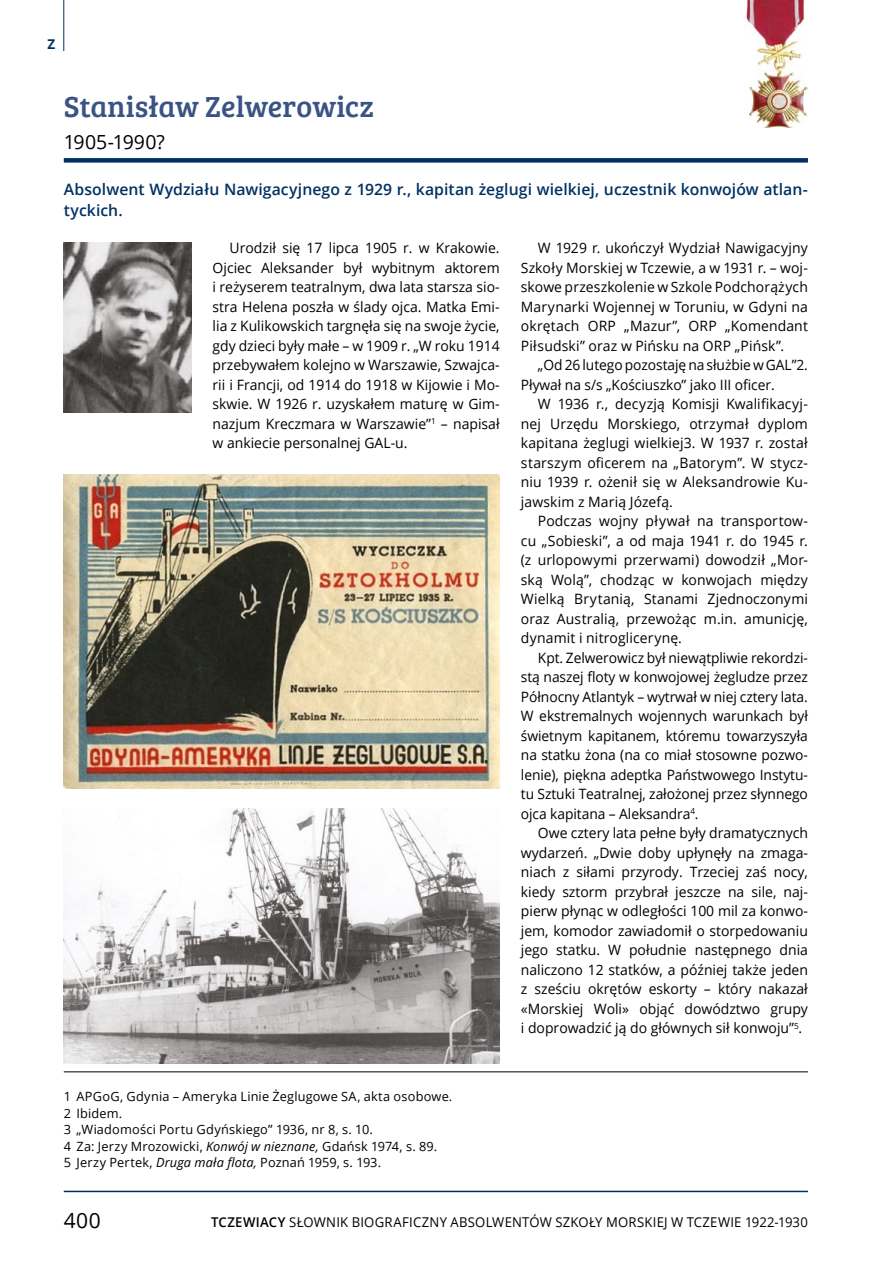
<style>
.page{position:relative;width:893px;height:1263px;background:#fff}
.page>*{position:absolute;margin:0;border:0;box-sizing:border-box;transform-origin:0 0}
.t1{font:30px "Bree Serif";color:#3a5384}
.t2{font:21px "Open Sans";color:#000}
.t3{font:19.5px "Open Sans";letter-spacing:.005em;color:#000}
.t4{font:600 15.75px/21px "Open Sans";color:#003063}
.t5{font:14.25px/19.5px "Open Sans";color:#000;text-align:justify}
.t6{font:13.5px "Open Sans";letter-spacing:.015em;color:#000}
.t7{font:700 13.5px "Open Sans";color:#003063}
.t8{font:12.75px/16.5px "Open Sans";letter-spacing:.015em;color:#000}
.s1{font-style:italic}
.s2{font-weight:600}
</style>
<div class="page">
<hr style="left:64px;top:1191px;width:744px;height:1px;background:#003063">
<hr style="left:63px;top:0;width:1px;height:51px;background:#003063">
<div style="left:64px;top:158px;width:744px;height:5px;background:#003063"></div>
<img style="left:64px;top:242px;width:127px;height:170px">
<img style="left:64px;top:474px;width:436px;height:315px">
<img style="left:64px;top:808px;width:436px;height:255px">
<hr style="left:64px;top:1071px;width:744px;height:1px;background:#000">
<img style="left:746px;top:0;width:62px;height:128px">
<p class="t7" style="left:47px;top:34px;width:9px">Z</p>
<h1 class="t1" style="left:64px;top:85px;width:312px">Stanisław Zelwerowicz</h1>
<h3 class="t3" style="left:64px;top:128px;width:103px">1905-1990?</h3>
<p class="t4" style="left:64px;top:178px;width:746px">Absolwent Wydziału Nawigacyjnego z 1929 r., kapitan żeglugi wielkiej, uczestnik konwojów atlan&shy;tyckich.</p>
<p class="t5" style="left:213px;top:238px;width:289px;text-indent:17px">Urodził się 17 lipca 1905 r. w Krakowie.<br>Ojciec Aleksander był wybitnym aktorem i reżyserem teatralnym, dwa lata starsza sio&shy;stra Helena poszła w ślady ojca. Matka Emi&shy;lia z Kulikowskich targnęła się na swoje życie, gdy dzieci były małe – w 1909 r. „W roku 1914 przebywałem kolejno w Warszawie, Szwajca&shy;rii i Francji, od 1914 do 1918 w Kijowie i Mo&shy;skwie. W 1926 r. uzyskałem maturę w Gim&shy;nazjum Kreczmara w Warszawie”<sup>1</sup> – napisał w ankiecie personalnej GAL-u.</p>
<p class="t5" style="left:521px;top:238px;width:289px;text-indent:17px">W 1929 r. ukończył Wydział Nawigacyjny Szkoły Morskiej w Tczewie, a w 1931 r. – woj&shy;skowe przeszkolenie w Szkole Podchorążych Marynarki Wojennej w Toruniu, w Gdyni na okrętach ORP „Mazur”, ORP „Komendant Piłsudski” oraz w Pińsku na ORP „Pińsk”.</p>
<p class="t5" style="left:521px;top:355px;width:289px;text-indent:17px">„Od 26 lutego pozostaję na służbie w GAL”2.<br>Pływał na s/s „Kościuszko” jako III oficer.</p>
<p class="t5" style="left:521px;top:394px;width:289px;text-indent:17px">W 1936 r., decyzją Komisji Kwalifikacyj&shy;nej Urzędu Morskiego, otrzymał dyplom kapitana żeglugi wielkiej3. W 1937 r. został starszym oficerem na „Batorym”. W stycz&shy;niu 1939 r. ożenił się w Aleksandrowie Ku&shy;jawskim z Marią Józefą.</p>
<p class="t5" style="left:521px;top:511px;width:289px;text-indent:17px">Podczas wojny pływał na transportow&shy;cu „Sobieski”, a od maja 1941 r. do 1945 r. (z urlopowymi przerwami) dowodził „Mor&shy;ską Wolą”, chodząc w konwojach między Wielką Brytanią, Stanami Zjednoczonymi oraz Australią, przewożąc m.in. amunicję, dynamit i nitroglicerynę.</p>
<p class="t5" style="left:521px;top:647px;width:289px;text-indent:17px">Kpt. Zelwerowicz był niewątpliwie rekordzi&shy;stą naszej floty w konwojowej żegludze przez Północny Atlantyk – wytrwał w niej cztery lata.<br>W ekstremalnych wojennych warunkach był świetnym kapitanem, któremu towarzyszyła na statku żona (na co miał stosowne pozwo&shy;lenie), piękna adeptka Państwowego Instytu&shy;tu Sztuki Teatralnej, założonej przez słynnego ojca kapitana – Aleksandra<sup>4</sup>.</p>
<p class="t5" style="left:521px;top:823px;width:289px;text-indent:17px">Owe cztery lata pełne były dramatycznych wydarzeń. „Dwie doby upłynęły na zmaga&shy;niach z siłami przyrody. Trzeciej zaś nocy, kiedy sztorm przybrał jeszcze na sile, naj&shy;pierw płynąc w odległości 100 mil za konwo&shy;jem, komodor zawiadomił o storpedowaniu jego statku. W południe następnego dnia naliczono 12 statków, a później także jeden z sześciu okrętów eskorty – który nakazał «Morskiej Woli» objąć dowództwo grupy i doprowadzić ją do głównych sił konwoju”<sup>5</sup>.</p>
<p class="t8" style="left:64px;top:1088px;width:390px">1 APGoG, Gdynia – Ameryka Linie Żeglugowe SA, akta osobowe.<br>2 Ibidem.<br>3 „Wiadomości Portu Gdyńskiego” 1936, nr 8, s. 10.<br>4 Za: Jerzy Mrozowicki, <span class="s1">Konwój w nieznane,</span> Gdańsk 1974, s. 89.<br>5 Jerzy Pertek, <span class="s1">Druga mała flota,</span> Poznań 1959, s. 193.</p>
<h2 class="t2" style="left:64px;top:1206px;width:38px">400</h2>
<p class="t6" style="left:211px;top:1212px;width:598px"><span class="s2">TCZEWIACY</span> SŁOWNIK BIOGRAFICZNY ABSOLWENTÓW SZKOŁY MORSKIEJ W TCZEWIE 1922-1930</p>
</div>
